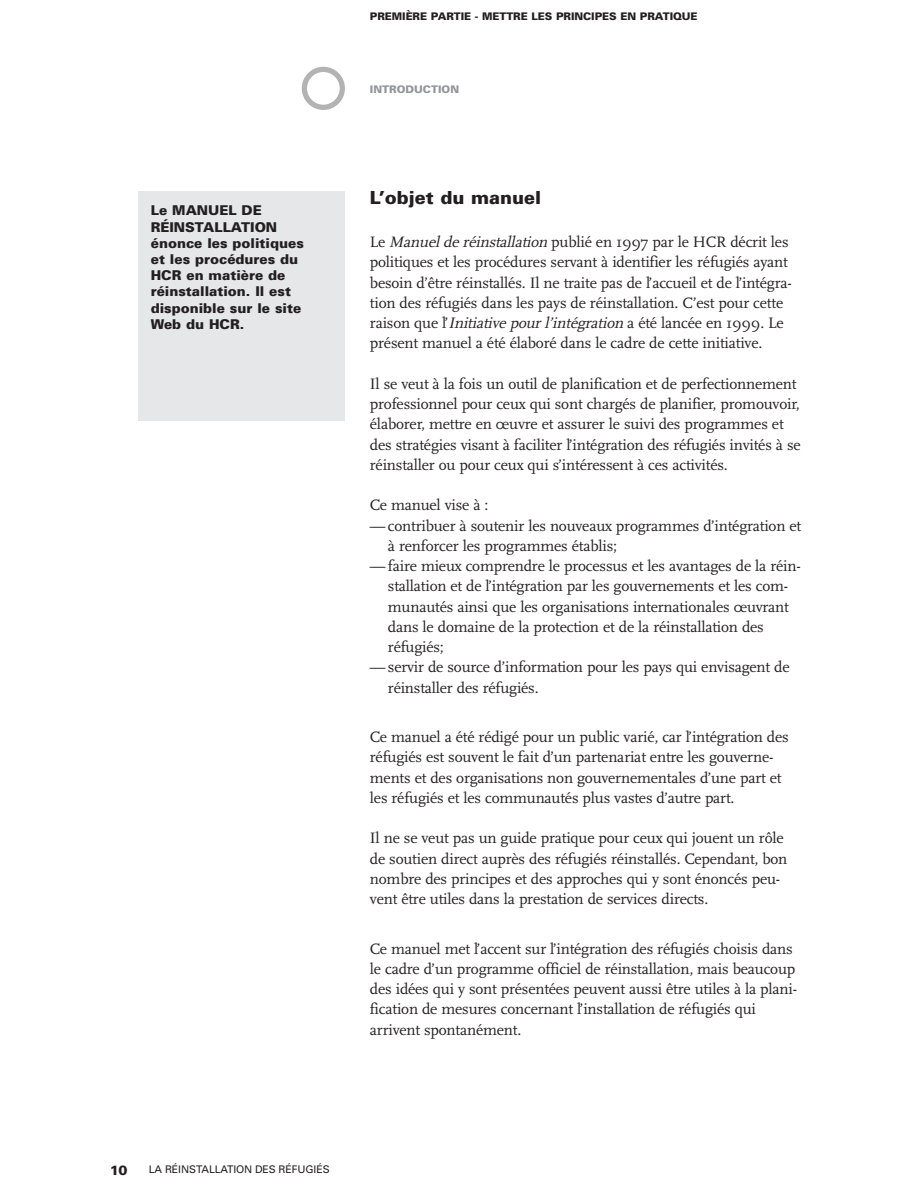
<style>
.page{position:relative;width:918px;height:1188px;background:#fff}
.page>*{position:absolute;margin:0;border:0;box-sizing:border-box;transform-origin:0 0}
.t1{font:900 18px "Univers";color:#231f20}
.t2{font:15.75px/20.2px "Scala";letter-spacing:-.01em;color:#231f20}
.t3{font:900 13.5px/16.2px "Univers";color:#231f20}
.t4{font:900 10.5px "Univers";letter-spacing:-.005em;color:#231f20}
.t5{font:10.5px "Univers";letter-spacing:-.01em;color:#231f20}
.t6{font:900 10.5px "Univers";color:#939598}
.s1{font-style:italic}
</style>
<div class="page">
<div style="left:302px;top:67px;width:43px;height:43px;border:5px solid #b3b3b3;border-radius:50%"></div>
<div style="left:138px;top:191px;width:207px;height:230px;background:#e6e7e9"></div>
<p class="t3" style="left:151px;top:204px;width:155px">Le MANUEL DE<br>RÉINSTALLATION énonce les politiques et les procédures du<br>HCR en matière de réinstallation. Il est disponible sur le site<br>Web du HCR.</p>
<p class="t4" style="left:370px;top:13px;width:329px">PREMIÈRE PARTIE - METTRE LES PRINCIPES EN PRATIQUE</p>
<p class="t6" style="left:370px;top:85px;width:91px">INTRODUCTION</p>
<p class="t1" style="left:370px;top:191px;width:173px">L’objet du manuel</p>
<p class="t2" style="left:370px;top:233px;width:423px">Le <span class="s1">Manuelde réinstallation</span> publié en 1997 par le HCR décrit les politiques et les procédures servant à identifier les réfugiés ayant besoin d’être réinstallés. Il ne traite pas de l’accueil et de l’intégra&shy;tion des réfugiés dans les pays de réinstallation. C’est pour cette r a i s o n q u e l’ <span class="s1">Initiative pourl’intégration</span> a é t é l a n c é e e n 1 9 9 9 . L e présent manuel a été élaboré dans le cadre de cette initiative.</p>
<p class="t2" style="left:370px;top:375px;width:432px">Il se veut à la fois un outil de planification et de perfectionnement professionnel pour ceux qui sont chargés de planifier, promouvoir, élaborer, mettre en œuvre et assurer le suivi des programmes et des stratégies visant à faciliter l’intégration des réfugiés invités à se réinstaller ou pour ceux qui s’intéressent à ces activités.</p>
<p class="t2" style="left:370px;top:496px;width:120px">Ce manuel vise à :</p>
<p class="t2" style="left:388px;top:517px;width:415px;text-indent:-18px">— contribuer à soutenir les nouveaux programmes d’intégration et à renforcer les programmes établis;</p>
<p class="t2" style="left:388px;top:557px;width:414px;text-indent:-18px">— faire mieux comprendre le processus et les avantages de la réin&shy;stallation et de l’intégration par les gouvernements et les com&shy;munautés ainsi que les organisations internationales œuvrant dans le domaine de la protection et de la réinstallation des réfugiés;</p>
<p class="t2" style="left:388px;top:658px;width:403px;text-indent:-18px">— servir de source d’information pour les pays qui envisagent de réinstaller des réfugiés.</p>
<p class="t2" style="left:370px;top:728px;width:420px">Ce manuel a été rédigé pour un public varié, car l’intégration des réfugiés est souvent le fait d’un partenariat entre les gouverne&shy;ments et des organisations non gouvernementales d’une part et les réfugiés et les communautés plus vastes d’autre part.</p>
<p class="t2" style="left:370px;top:829px;width:419px">Il ne se veut pas un guide pratique pour ceux qui jouent un rôle de soutien direct auprès des réfugiés réinstallés. Cependant, bon nombre des principes et des approches qui y sont énoncés peu&shy;vent être utiles dans la prestation de services directs.</p>
<p class="t2" style="left:370px;top:940px;width:429px">Ce manuel met l’accent sur l’intégration des réfugiés choisis dans le cadre d’un programme officiel de réinstallation, mais beaucoup des idées qui y sont présentées peuvent aussi être utiles à la plani&shy;fication de mesures concernant l’installation de réfugiés qui arrivent spontanément.</p>
<p class="t3" style="left:110px;top:1163px;width:19px">10</p>
<p class="t5" style="left:149px;top:1165px;width:182px">LA RÉINSTALLATION DES RÉFUGIÉS</p>
</div>
